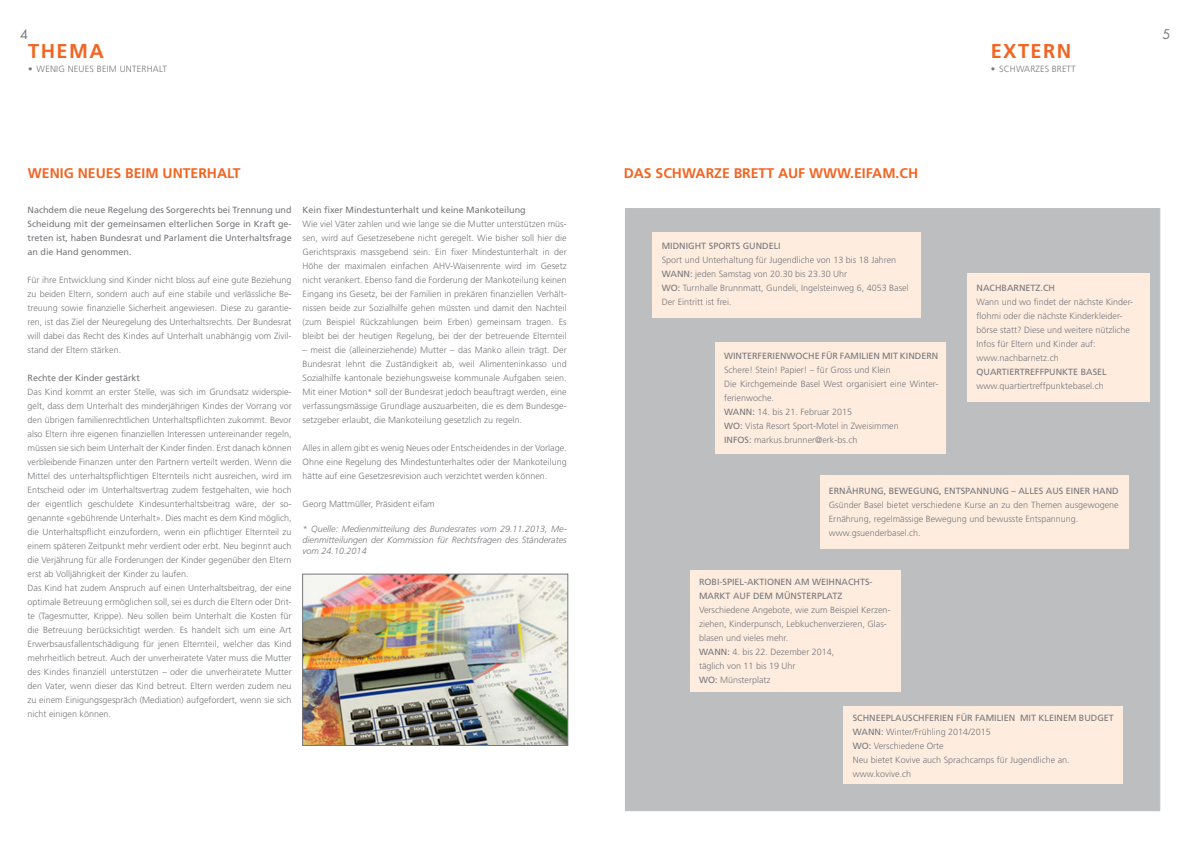
<style>
.page{position:relative;width:1191px;height:842px;background:#fff}
.page>*{position:absolute;margin:0;border:0;box-sizing:border-box;transform-origin:0 0}
.t1{font:700 20px "Frutiger";letter-spacing:.07em;color:#f26522}
.t2{font:700 14px "Frutiger";color:#f26522}
.t3{font:13px "Futura";color:#77787b}
.t4{font:300 9px/14px "Frutiger";color:#77787b;text-align:justify}
.t5{font:9px/14px "Frutiger";color:#77787b}
.t6{font:italic 300 9px/11px "Frutiger";color:#77787b;text-align:justify}
.t7{font:300 9px "Frutiger";letter-spacing:.02em;color:#77787b}
.s1{font-weight:400}
</style>
<div class="page">
<div style="left:625px;top:208px;width:534px;height:603px;background:#bcbec0"></div>
<div style="left:716px;top:342px;width:230px;height:111px;background:#feecdf"></div>
<div style="left:652px;top:232px;width:269px;height:86px;background:#feecdf"></div>
<div style="left:843px;top:706px;width:279px;height:78px;background:#feecdf"></div>
<div style="left:690px;top:570px;width:210px;height:121px;background:#feecdf"></div>
<div style="left:820px;top:475px;width:309px;height:73px;background:#feecdf"></div>
<div style="left:967px;top:273px;width:182px;height:129px;background:#feecdf"></div>
<img style="left:304px;top:576px;width:262px;height:168px">
<div style="left:302px;top:574px;width:266px;height:172px;border:1px solid #77787b"></div>
<p class="t3" style="left:20px;top:25px;width:10px">4</p>
<p class="t3" style="left:1162px;top:25px;width:10px">5</p>
<p class="t1" style="left:28px;top:39px;width:77px">THEMA</p>
<p class="t7" style="left:28px;top:64px;width:140px">• WENIG NEUES BEIM UNTERHALT</p>
<p class="t1" style="left:990px;top:39px;width:82px">EXTERN</p>
<p class="t4" style="left:990px;top:62px;width:86px">• SCHWARZES BRETT</p>
<p class="t2" style="left:28px;top:165px;width:214px">WENIG NEUES BEIM UNTERHALT</p>
<p class="t5" style="left:28px;top:202px;width:266px;text-align:justify">Nachdem die neue Regelung des Sorgerechts bei Trennung und Scheidung mit der gemeinsamen elterlichen Sorge in Kraft ge&shy;treten ist, haben Bundesrat und Parlament die Unterhaltsfrage an die Hand genommen.</p>
<p class="t4" style="left:28px;top:272px;width:266px">Für ihre Entwicklung sind Kinder nicht bloss auf eine gute Beziehung zu beiden Eltern, sondern auch auf eine stabile und verlässliche Be&shy;treuung sowie finanzielle Sicherheit angewiesen. Diese zu garantie&shy;ren, ist das Ziel der Neuregelung des Unterhaltsrechts. Der Bundesrat will dabei das Recht des Kindes auf Unterhalt unabhängig vom Zivil&shy;stand der Eltern stärken.</p>
<p class="t5" style="left:28px;top:370px;width:114px">Rechte der Kinder gestärkt</p>
<p class="t4" style="left:28px;top:384px;width:266px">Das Kind kommt an erster Stelle, was sich im Grundsatz widerspie&shy;gelt, dass dem Unterhalt des minderjährigen Kindes der Vorrang vor den übrigen familienrechtlichen Unterhaltspflichten zukommt. Bevor also Eltern ihre eigenen finanziellen Interessen untereinander regeln, müssen sie sich beim Unterhalt der Kinder finden. Erst danach können verbleibende Finanzen unter den Partnern verteilt werden. Wenn die Mittel des unterhaltspflichtigen Elternteils nicht ausreichen, wird im Entscheid oder im Unterhaltsvertrag zudem festgehalten, wie hoch der eigentlich geschuldete Kindesunterhaltsbeitrag wäre, der so&shy;genannte «gebührende Unterhalt». Dies macht es dem Kind möglich, die Unterhaltspflicht einzufordern, wenn ein pflichtiger Elternteil zu einem späteren Zeitpunkt mehr verdient oder erbt. Neu beginnt auch die Verjährung für alle Forderungen der Kinder gegenüber den Eltern erst ab Volljährigkeit der Kinder zu laufen.</p>
<p class="t4" style="left:28px;top:580px;width:266px">Das Kind hat zudem Anspruch auf einen Unterhaltsbeitrag, der eine optimale Betreuung ermöglichen soll, sei es durch die Eltern oder Drit&shy;te (Tagesmutter, Krippe). Neu sollen beim Unterhalt die Kosten für die Betreuung berücksichtigt werden. Es handelt sich um eine Art Erwerbsausfallentschädigung für jenen Elternteil, welcher das Kind mehrheitlich betreut. Auch der unverheiratete Vater muss die Mutter des Kindes finanziell unterstützen – oder die unverheiratete Mutter den Vater, wenn dieser das Kind betreut. Eltern werden zudem neu zu einem Einigungsgespräch (Mediation) aufgefordert, wenn sie sich nicht einigen können.</p>
<p class="t5" style="left:303px;top:202px;width:225px">Kein fixer Mindestunterhalt und keine Mankoteilung</p>
<p class="t4" style="left:303px;top:216px;width:266px">Wie viel Väter zahlen und wie lange sie die Mutter unterstützen müs&shy;sen, wird auf Gesetzesebene nicht geregelt. Wie bisher soll hier die Gerichtspraxis massgebend sein. Ein fixer Mindestunterhalt in der Höhe der maximalen einfachen AHV-Waisenrente wird im Gesetz nicht verankert. Ebenso fand die Forderung der Mankoteilung keinen Eingang ins Gesetz, bei der Familien in prekären finanziellen Verhält&shy;nissen beide zur Sozialhilfe gehen müssten und damit den Nachteil (zum Beispiel Rückzahlungen beim Erben) gemeinsam tragen. Es bleibt bei der heutigen Regelung, bei der der betreuende Elternteil</p>
<p class="t4" style="left:303px;top:342px;width:266px">– meist die (alleinerziehende) Mutter – das Manko allein trägt. Der Bundesrat lehnt die Zuständigkeit ab, weil Alimenteninkasso und Sozialhilfe kantonale beziehungsweise kommunale Aufgaben seien.<br>Mit einer Motion* soll der Bundesrat jedoch beauftragt werden, eine verfassungsmässige Grundlage auszuarbeiten, die es dem Bundesge&shy;setzgeber erlaubt, die Mankoteilung gesetzlich zu regeln.</p>
<p class="t4" style="left:303px;top:440px;width:266px">Alles in allem gibt es wenig Neues oder Entscheidendes in der Vorlage.<br>Ohne eine Regelung des Mindestunterhaltes oder der Mankoteilung hätte auf eine Gesetzesrevision auch verzichtet werden können.</p>
<p class="t4" style="left:303px;top:496px;width:134px">Georg Mattmüller, Präsident eifam</p>
<p class="t6" style="left:303px;top:523px;width:266px">* Quelle: Medienmitteilung des Bundesrates vom 29.11.2013, Me&shy;dienmitteilungen der Kommission für Rechtsfragen des Ständerates vom 24.10.2014</p>
<p class="t2" style="left:623px;top:165px;width:296px">DAS SCHWARZE BRETT AUF WWW.EIFAM.CH</p>
<p class="t5" style="left:662px;top:239px;width:120px">MIDNIGHT SPORTS GUNDELI</p>
<p class="t4" style="left:662px;top:253px;width:236px">Sport und Unterhaltung für Jugendliche von 13 bis 18 Jahren</p>
<p class="t4" style="left:662px;top:267px;width:187px"><span class="s1">WANN:</span> jeden Samstag von 20.30 bis 23.30 Uhr</p>
<p class="t4" style="left:662px;top:281px;width:248px"><span class="s1">WO:</span> Turnhalle Brunnmatt, Gundeli, Ingelsteinweg 6, 4053 Basel</p>
<p class="t4" style="left:662px;top:295px;width:71px">Der Eintritt ist frei.</p>
<p class="t5" style="left:724px;top:349px;width:216px">WINTERFERIENWOCHE FÜR FAMILIEN MIT KINDERN</p>
<p class="t4" style="left:724px;top:363px;width:168px">Schere! Stein! Papier! – für Gross und Klein</p>
<p class="t4" style="left:724px;top:377px;width:216px">Die Kirchgemeinde Basel West organisiert eine Winter&shy;ferienwoche.</p>
<p class="t4" style="left:724px;top:405px;width:129px"><span class="s1">WANN:</span> 14. bis 21. Februar 2015</p>
<p class="t4" style="left:724px;top:419px;width:176px"><span class="s1">WO:</span> Vista Resort Sport-Motel in Zweisimmen</p>
<p class="t4" style="left:724px;top:433px;width:135px"><span class="s1">INFOS:</span> markus.brunner@erk-bs.ch</p>
<p class="t5" style="left:976px;top:281px;width:80px">NACHBARNETZ.CH</p>
<p class="t4" style="left:976px;top:295px;width:158px;text-align:left">Wann und wo findet der nächste Kinder&shy;flohmi oder die nächste Kinderkleider&shy;börse statt? Diese und weitere nützliche Infos für Eltern und Kinder auf:</p>
<p class="t4" style="left:976px;top:351px;width:84px">www.nachbarnetz.ch</p>
<p class="t5" style="left:976px;top:365px;width:132px">QUARTIERTREFFPUNKTE BASEL</p>
<p class="t4" style="left:976px;top:379px;width:129px">www.quartiertreffpunktebasel.ch</p>
<p class="t5" style="left:828px;top:484px;width:291px">ERNÄHRUNG, BEWEGUNG, ENTSPANNUNG – ALLES AUS EINER HAND</p>
<p class="t4" style="left:828px;top:498px;width:291px">Gsünder Basel bietet verschiedene Kurse an zu den Themen ausgewogene<br>Ernährung, regelmässige Bewegung und bewusste Entspannung.</p>
<p class="t4" style="left:828px;top:526px;width:94px">www.gsuenderbasel.ch.</p>
<p class="t5" style="left:699px;top:575px;width:175px">ROBI-SPIEL-AKTIONEN AM WEIHNACHTS-<br>MARKT AUF DEM MÜNSTERPLATZ</p>
<p class="t4" style="left:699px;top:603px;width:193px;text-align:left">Verschiedene Angebote, wie zum Beispiel Kerzen&shy;ziehen, Kinderpunsch, Lebkuchenverzieren, Glas&shy;blasen und vieles mehr.</p>
<p class="t4" style="left:699px;top:645px;width:137px"><span class="s1">WANN:</span> 4. bis 22. Dezember 2014,</p>
<p class="t4" style="left:699px;top:659px;width:98px">täglich von 11 bis 19 Uhr</p>
<p class="t4" style="left:699px;top:673px;width:73px"><span class="s1">WO:</span> Münsterplatz</p>
<p class="t5" style="left:852px;top:711px;width:263px">SCHNEEPLAUSCHFERIEN FÜR FAMILIEN MIT KLEINEM BUDGET</p>
<p class="t4" style="left:852px;top:725px;width:140px"><span class="s1">WANN:</span> Winter/Frühling 2014/2015</p>
<p class="t4" style="left:852px;top:739px;width:93px"><span class="s1">WO:</span> Verschiedene Orte</p>
<p class="t4" style="left:852px;top:753px;width:219px">Neu bietet Kovive auch Sprachcamps für Jugendliche an.</p>
<p class="t4" style="left:852px;top:767px;width:60px">www.kovive.ch</p>
</div>
